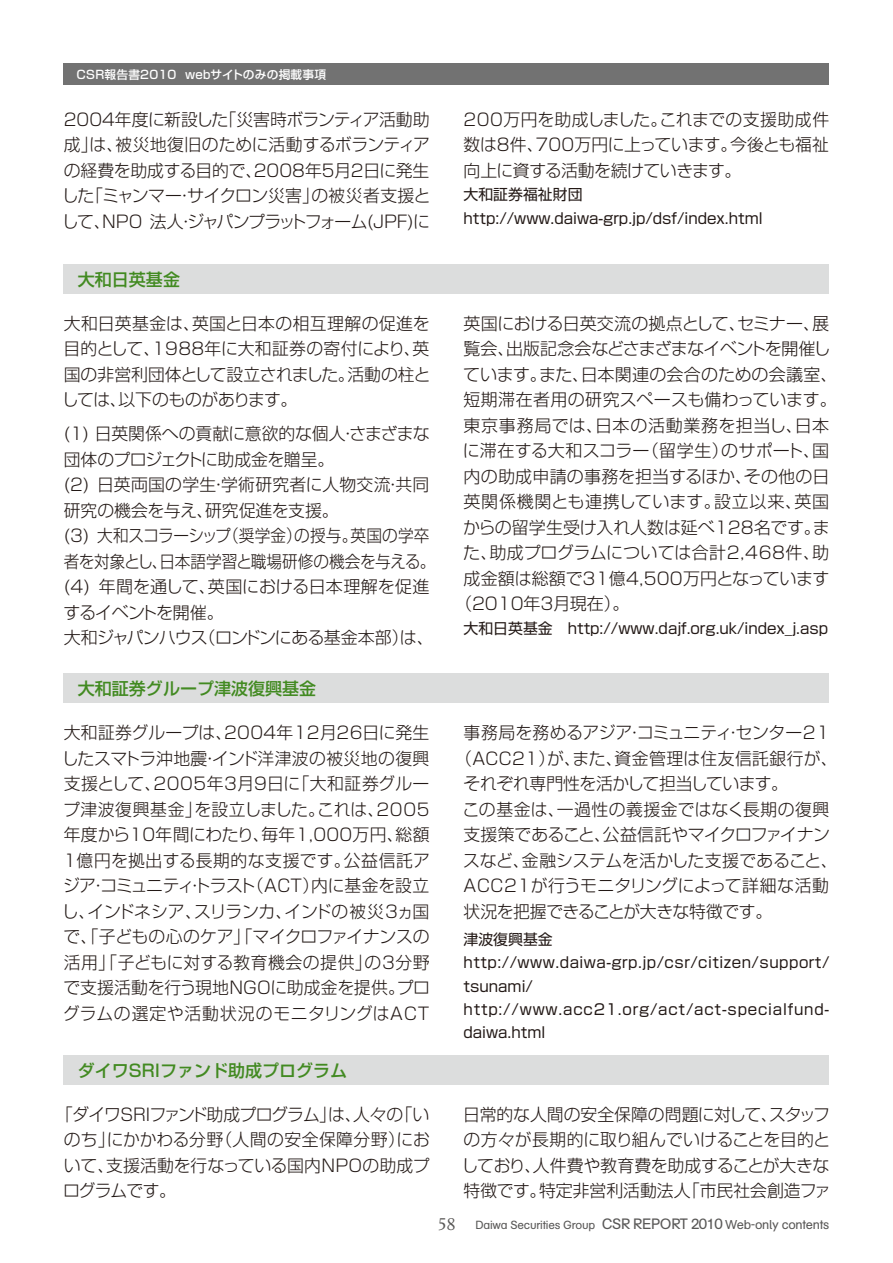
<style>
.page{position:relative;width:893px;height:1263px;background:#fff}
.page>*{position:absolute;margin:0;border:0;box-sizing:border-box;transform-origin:0 0}
.t1{font:300 16.95px/25.5px "Shin Go Pro";color:#231916;text-align:justify}
.t2{font:300 16.95px "Shin Go Pro";letter-spacing:.025em;color:#231916}
.t3{font:300 16.95px "Shin Go Pro";letter-spacing:-.02em;color:#231916}
.t4{font:300 16.95px "Shin Go Pro";letter-spacing:-.03em;color:#231916}
.t5{font:500 16.95px "Shin Go Pro";color:#428a21}
.t6{font:300 16.95px "Shin Go Pro";letter-spacing:-.025em;color:#231916}
.t7{font:300 16.95px "Shin Go Pro";letter-spacing:-.035em;color:#231916}
.t8{font:300 16.95px "Shin Go Pro";letter-spacing:.04em;color:#231916}
.t9{font:300 16.95px "Shin Go Pro";letter-spacing:.045em;color:#231916}
.t10{font:300 16.95px "Shin Go Pro";letter-spacing:.03em;color:#231916}
.t11{font:14.85px/23.4px "Shin Go Pro";letter-spacing:.035em;color:#231916}
.t12{font:14.85px/23.4px "Shin Go Pro";color:#231916}
.t13{font:11.7px "AG Schoolbook";letter-spacing:-.02em;color:#595857}
.t14{font:500 11.7px "Shin Go Pro";letter-spacing:.02em;color:#fff}
.s1{font-family:"Albertina";font-size:18px}
.s2{font-size:14.85px}
.s3{font-size:12.75px}
</style>
<div class="page">
<div style="left:64px;top:64px;width:765px;height:21px;background:#727272"></div>
<div style="left:64px;top:264px;width:765px;height:29px;background:#dcdddd"></div>
<div style="left:64px;top:673px;width:765px;height:30px;background:#dcdddd"></div>
<div style="left:64px;top:1054px;width:765px;height:30px;background:#dcdddd"></div>
<p class="t14" style="left:77px;top:65px;width:251px">CSR報告書2010 webサイトのみの掲載事項</p>
<p class="t1" style="left:62px;top:104px;width:370px">2004年度に新設した｢災害時ボランティア活動助成｣は、被災地復旧のために活動するボランティアの経費を助成する目的で、2008年5月2日に発生した｢ミャンマー・サイクロン災害｣の被災者支援として、NPO 法人・ジャパンプラットフォーム(JPF)に</p>
<p class="t1" style="left:463px;top:104px;width:367px">200万円を助成しました。これまでの支援助成件数は8件、700万円に上っています。今後とも福祉向上に資する活動を続けていきます。</p>
<p class="t12" style="left:463px;top:181px;width:301px">大和証券福祉財団http://www.daiwa-grp.jp/dsf/index.html</p>
<p class="t5" style="left:78px;top:265px;width:104px">大和日英基金</p>
<p class="t1" style="left:62px;top:308px;width:370px">大和日英基金は、英国と日本の相互理解の促進を目的として、1988年に大和証券の寄付により、英国の非営利団体として設立されました。活動の柱としては、以下のものがあります。</p>
<p class="t1" style="left:64px;top:419px;width:373px;text-align:left">(1) 日英関係への貢献に意欲的な個人・さまざまな団体のプロジェクトに助成金を贈呈。<br>(2) 日英両国の学生・学術研究者に人物交流・共同研究の機会を与え、研究促進を支援。<br>(3) 大和スコラーシップ（奨学金）の授与。英国の学卒者を対象とし、日本語学習と職場研修の機会を与える。(4) 年間を通して、英国における日本理解を促進するイベントを開催。<br>大和ジャパンハウス（ロンドンにある基金本部）は、</p>
<p class="t6" style="left:463px;top:309px;width:367px">英国における日英交流の拠点として、セミナー、展</p>
<p class="t7" style="left:463px;top:335px;width:369px">覧会、出版記念会などさまざまなイベントを開催し</p>
<p class="t1" style="left:463px;top:359px;width:376px">ています。また、日本関連の会合のための会議室、</p>
<p class="t1" style="left:463px;top:385px;width:375px">短期滞在者用の研究スペースも備わっています。</p>
<p class="t8" style="left:463px;top:411px;width:367px">東京事務局では、日本の活動業務を担当し、日本</p>
<p class="t1" style="left:463px;top:436px;width:368px">に滞在する大和スコラー（留学生）のサポート、国</p>
<p class="t1" style="left:463px;top:461px;width:367px">内の助成申請の事務を担当するほか、その他の日</p>
<p class="t9" style="left:463px;top:488px;width:367px">英関係機関とも連携しています。設立以来、英国</p>
<p class="t1" style="left:463px;top:512px;width:368px">からの留学生受け入れ人数は延べ128名です。ま</p>
<p class="t1" style="left:463px;top:538px;width:367px">た、助成プログラムについては合計2,468件、助</p>
<p class="t1" style="left:463px;top:563px;width:367px">成金額は総額で31億4,500万円となっています</p>
<p class="t1" style="left:455px;top:589px;width:176px">（2010年3月現在）。</p>
<p class="t12" style="left:463px;top:615px;width:366px">大和日英基金　http://www.dajf.org.uk/index_j.asp</p>
<p class="t5" style="left:78px;top:675px;width:240px">大和証券グループ津波復興基金</p>
<p class="t1" style="left:61px;top:718px;width:370px">大和証券グループは、2004年12月26日に発生したスマトラ沖地震・インド洋津波の被災地の復興支援として、2005年3月9日に「大和証券グループ津波復興基金」を設立しました。これは、2005年度から10年間にわたり、毎年1,000万円、総額１億円を拠出する長期的な支援です。公益信託アジア・コミュニティ・トラスト（ACT）内に基金を設立し、インドネシア、スリランカ、インドの被災3ヵ国で、「子どもの心のケア」「マイクロファイナンスの活用」「子どもに対する教育機会の提供」の3分野で支援活動を行う現地NGOに助成金を提供。プログラムの選定や活動状況のモニタリングはACT</p>
<p class="t3" style="left:463px;top:719px;width:367px">事務局を務めるアジア・コミュニティ・センター21</p>
<p class="t2" style="left:455px;top:744px;width:384px">（ACC21）が、また、資金管理は住友信託銀行が、</p>
<p class="t4" style="left:463px;top:770px;width:326px">それぞれ専門性を活かして担当しています。</p>
<p class="t10" style="left:463px;top:795px;width:368px">この基金は、一過性の義援金ではなく長期の復興</p>
<p class="t3" style="left:463px;top:821px;width:368px">支援策であること、公益信託やマイクロファイナン</p>
<p class="t1" style="left:463px;top:846px;width:376px">スなど、金融システムを活かした支援であること、</p>
<p class="t2" style="left:463px;top:872px;width:367px">ACC21が行うモニタリングによって詳細な活動</p>
<p class="t4" style="left:463px;top:897px;width:310px">状況を把握できることが大きな特徴です。</p>
<p class="t11" style="left:463px;top:925px;width:367px">津波復興基金http://www.daiwa-grp.jp/csr/citizen/support/ tsunami/ http://www.acc21.org/act/act-specialfund&shy;daiwa.html</p>
<p class="t5" style="left:78px;top:1056px;width:271px">ダイワSRIファンド助成プログラム</p>
<p class="t1" style="left:63px;top:1099px;width:368px;text-indent:-7px">「ダイワSRIファンド助成プログラム」は、人々の「いのち」にかかわる分野（人間の安全保障分野）において、支援活動を行なっている国内NPOの助成プログラムです。</p>
<p class="t1" style="left:462px;top:1099px;width:371px">日常的な人間の安全保障の問題に対して、スタッフの方々が長期的に取り組んでいけることを目的としており、人件費や教育費を助成することが大きな特徴です。特定非営利活動法人「市民社会創造ファ</p>
<p class="t13" style="left:437px;top:1219px;width:393px"><span class="s1">58</span> Daiwa Securities Group <span class="s2">CSR REPORT 2010</span> <span class="s3">Web-only contents</span></p>
</div>
